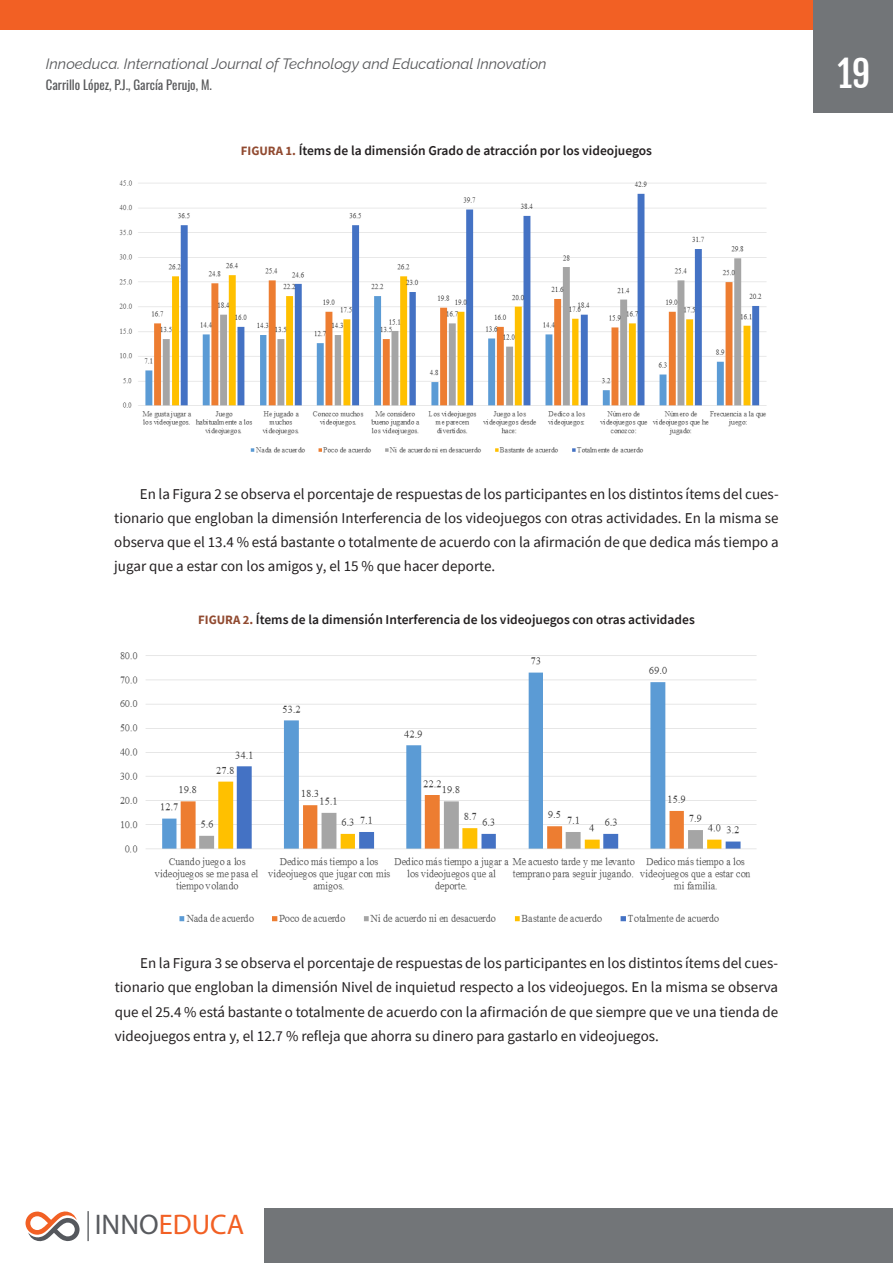
<style>
.page{position:relative;width:893px;height:1263px;background:#fff}
.page>*{position:absolute;margin:0;border:0;box-sizing:border-box;transform-origin:0 0}
.t1{font:36px "Fjalla One";color:#fff}
.t2{font:28.5px "Myriad Pro";color:#f26024}
.PARRAFO{font:15px/24px "Source Sans Pro";color:#231f20;text-align:justify}
.t3{font:italic 15px "Raleway";color:#57585a}
.TITULO_TABLA{font:600 13.5px "Source Sans Pro";color:#231f20}
.t4{font:12.75px "Oswald";color:#57585a}
.s1{font-weight:700;font-size:12.75px;color:#914a30}
.s2{color:#585a5e}
</style>
<div class="page">
<div style="left:0;top:0;width:893px;height:30px;background:#f26024"></div>
<hr style="left:0;top:0;width:1px;height:112px;background:#727578">
<div style="left:814px;top:0;width:79px;height:112px;background:#727578"></div>
<div style="left:264px;top:1209px;width:629px;height:54px;background:#727578"></div>
<img style="left:87px;top:1211px;width:2px;height:30px">
<svg style="left:26px;top:1211px;width:54px;height:30px"></svg>
<img style="left:119px;top:180px;width:648px;height:273px">
<img style="left:121px;top:652px;width:636px;height:270px">
<p class="t3" style="left:46px;top:51px;width:502px">Innoeduca. International Journal of Technology and Educational Innovation</p>
<p class="t4" style="left:46px;top:74px;width:167px">Carrillo López, P.J., García Perujo, M.</p>
<p class="TITULO_TABLA" style="left:241px;top:141px;width:413px"><span class="s1">FIGURA 1.</span> Ítems de la dimensión Grado de atracción por los videojuegos</p>
<h1 class="t1" style="left:837px;top:52px;width:34px">19</h1>
<p class="PARRAFO" style="left:114px;top:482px;width:666px;text-indent:26px">En la Figura 2 se observa el porcentaje de respuestas de los participantes en los distintos ítems del cues&shy;tionario que engloban la dimensión Interferencia de los videojuegos con otras actividades. En la misma se observa que el 13.4 % está bastante o totalmente de acuerdo con la afirmación de que dedica más tiempo a jugar que a estar con los amigos y, el 15 % que hacer deporte.</p>
<p class="TITULO_TABLA" style="left:198px;top:611px;width:498px"><span class="s1">FIGURA 2.</span> Ítems de la dimensión Interferencia de los videojuegos con otras actividades</p>
<p class="PARRAFO" style="left:115px;top:951px;width:665px;text-indent:26px">En la Figura 3 se observa el porcentaje de respuestas de los participantes en los distintos ítems del cues&shy;tionario que engloban la dimensión Nivel de inquietud respecto a los videojuegos. En la misma se observa que el 25.4 % está bastante o totalmente de acuerdo con la afirmación de que siempre que ve una tienda de videojuegos entra y, el 12.7 % refleja que ahorra su dinero para gastarlo en videojuegos.</p>
<h2 class="t2" style="left:95px;top:1207px;width:151px"><span class="s2">INNO</span>EDUCA</h2>
</div>
